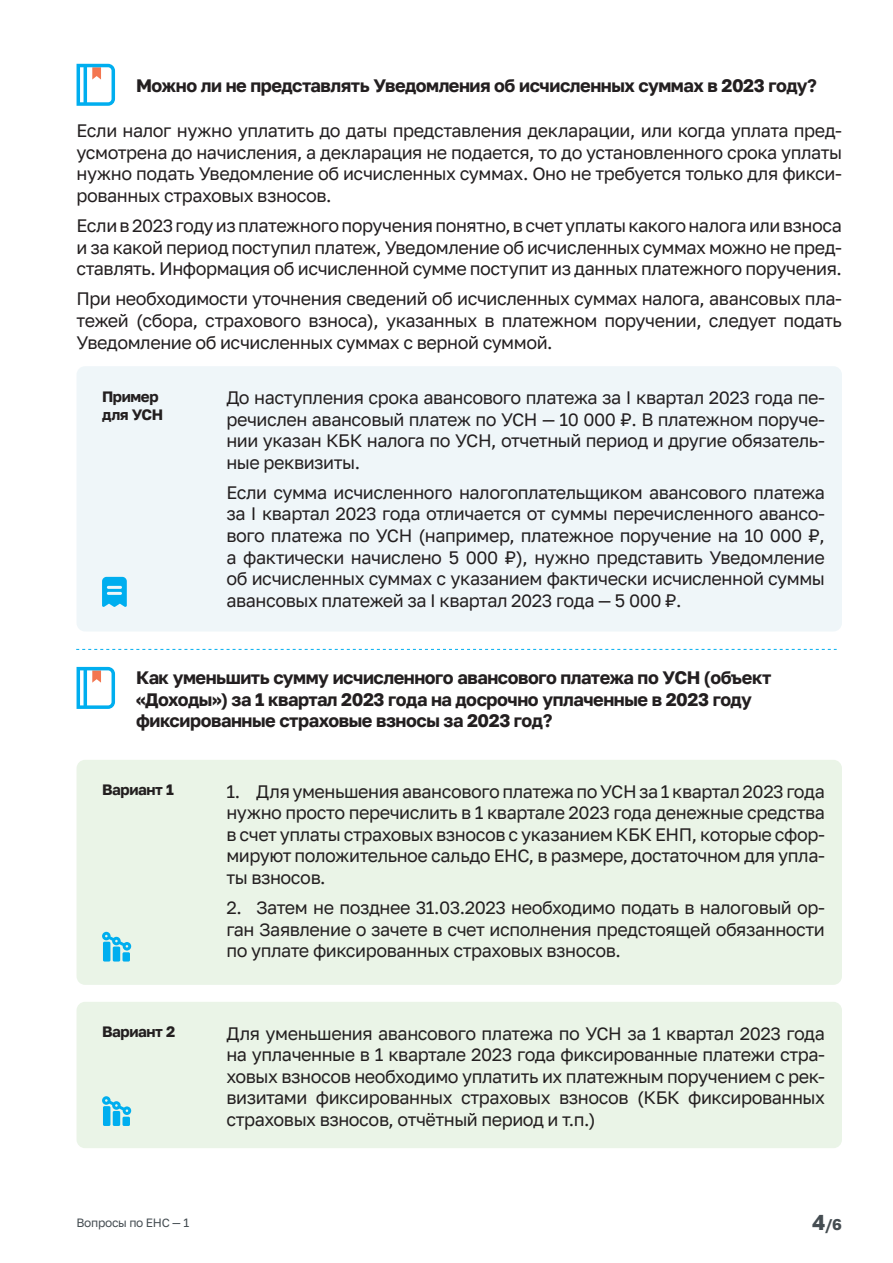
<style>
.page{position:relative;width:893px;height:1263px;background:#fff}
.page>*{position:absolute;margin:0;border:0;box-sizing:border-box;transform-origin:0 0}
.t1{font:18px/21.6px "Golos Text";letter-spacing:-.025em;color:#231f20;text-align:justify}
.t2{font:700 18px/21.6px "Golos Text";letter-spacing:-.025em;color:#231f20}
.t3{font:700 15.45px "Golos Text";color:#454d52}
.t4{font:700 15px/18px "Golos Text";letter-spacing:-.025em;color:#231f20}
.t5{font:12px "Golos Text";letter-spacing:-.025em;color:#454d52}
.s1{font-size:21.45px}
</style>
<div class="page">
<svg style="left:77px;top:64px;width:38px;height:42px"></svg>
<div style="left:77px;top:366px;width:765px;height:265px;background:#eff6f9;border-radius:9px"></div>
<div style="left:77px;top:760px;width:765px;height:225px;background:#eaf4e7;border-radius:9px"></div>
<div style="left:77px;top:1002px;width:765px;height:146px;background:#eaf4e7;border-radius:9px"></div>
<svg style="left:102px;top:577px;width:25px;height:30px"></svg>
<svg style="left:77px;top:667px;width:38px;height:42px"></svg>
<svg style="left:76px;top:649px;width:761px;height:1px"></svg>
<div style="left:103px;top:942px;width:7px;height:19px;background:#00aeef;border-radius:2px"></div>
<div style="left:123px;top:952px;width:7px;height:9px;background:#00aeef;border-radius:2px"></div>
<div style="left:113px;top:946px;width:7px;height:15px;background:#00aeef;border-radius:2px"></div>
<svg style="left:102px;top:932px;width:29px;height:18px"></svg>
<div style="left:103px;top:1106px;width:7px;height:20px;background:#00aeef;border-radius:2px"></div>
<div style="left:123px;top:1117px;width:7px;height:9px;background:#00aeef;border-radius:2px"></div>
<div style="left:113px;top:1111px;width:7px;height:15px;background:#00aeef;border-radius:2px"></div>
<svg style="left:102px;top:1096px;width:29px;height:19px"></svg>
<p class="t2" style="left:136px;top:74px;width:682px">Можно ли не представлять Уведомления об исчисленных суммах в 2023 году?</p>
<p class="t1" style="left:77px;top:120px;width:767px">Если налог нужно уплатить до даты представления декларации, или когда уплата пред&shy;усмотрена до начисления, а декларация не подается, то до установленного срока уплаты нужно подать Уведомление об исчисленных суммах. Оно не требуется только для фикси&shy;рованных страховых взносов.</p>
<p class="t1" style="left:77px;top:215px;width:767px">Если в2023 году изплатежного поручения понятно, всчет уплаты какого налога или взноса и за какой период поступил платеж, Уведомление об исчисленных суммах можно не пред&shy;ставлять. Информация об исчисленной сумме поступит из данных платежного поручения.</p>
<p class="t1" style="left:77px;top:288px;width:767px">При необходимости уточнения сведений об исчисленных суммах налога, авансовых пла&shy;тежей (сбора, страхового взноса), указанных в платежном поручении, следует подать Уведомление об исчисленных суммах с верной суммой.</p>
<p class="t4" style="left:102px;top:387px;width:63px">Пример для УСН</p>
<p class="t1" style="left:226px;top:387px;width:600px">До наступления срока авансового платежа за I квартал 2023 года пе&shy;речислен авансовый платеж по УСН — 10 000 ₽. В платежном поруче&shy;нии указан КБК налога по УСН, отчетный период и другие обязатель&shy;ные реквизиты.</p>
<p class="t1" style="left:226px;top:481px;width:600px">Если сумма исчисленного налогоплательщиком авансового платежа за I квартал 2023 года отличается от суммы перечисленного авансо&shy;вого платежа по УСН (например, платежное поручение на 10 000 ₽, а фактически начислено 5 000 ₽), нужно представить Уведомление об исчисленных суммах с указанием фактически исчисленной суммы авансовых платежей за I квартал 2023 года — 5 000 ₽.</p>
<p class="t2" style="left:136px;top:667px;width:637px">Как уменьшить сумму исчисленного авансового платежа по УСН (объект «Доходы») за 1 квартал 2023 года на досрочно уплаченные в 2023 году фиксированные страховые взносы за 2023 год?</p>
<p class="t4" style="left:102px;top:781px;width:73px">Вариант 1</p>
<p class="t4" style="left:102px;top:1023px;width:75px">Вариант 2</p>
<p class="t1" style="left:226px;top:780px;width:600px">1. Для уменьшения авансового платежа по УСН за 1 квартал 2023 года нужно просто перечислить в 1 квартале 2023 года денежные средства в счет уплаты страховых взносов с указанием КБК ЕНП, которые сфор&shy;мируют положительное сальдо ЕНС, в размере, достаточном для упла&shy;ты взносов.</p>
<p class="t1" style="left:226px;top:897px;width:600px">2. Затем не позднее 31.03.2023 необходимо подать в налоговый ор&shy;ган Заявление о зачете в счет исполнения предстоящей обязанности по уплате фиксированных страховых взносов.</p>
<p class="t1" style="left:226px;top:1022px;width:600px">Для уменьшения авансового платежа по УСН за 1 квартал 2023 года на уплаченные в 1 квартале 2023 года фиксированные платежи стра&shy;ховых взносов необходимо уплатить их платежным поручением с рек&shy;визитами фиксированных страховых взносов (КБК фиксированных страховых взносов, отчётный период и т.п.)</p>
<p class="t5" style="left:77px;top:1215px;width:114px">Вопросы по ЕНС — 1</p>
<p class="t3" style="left:812px;top:1215px;width:31px"><span class="s1">4</span>/6</p>
</div>
